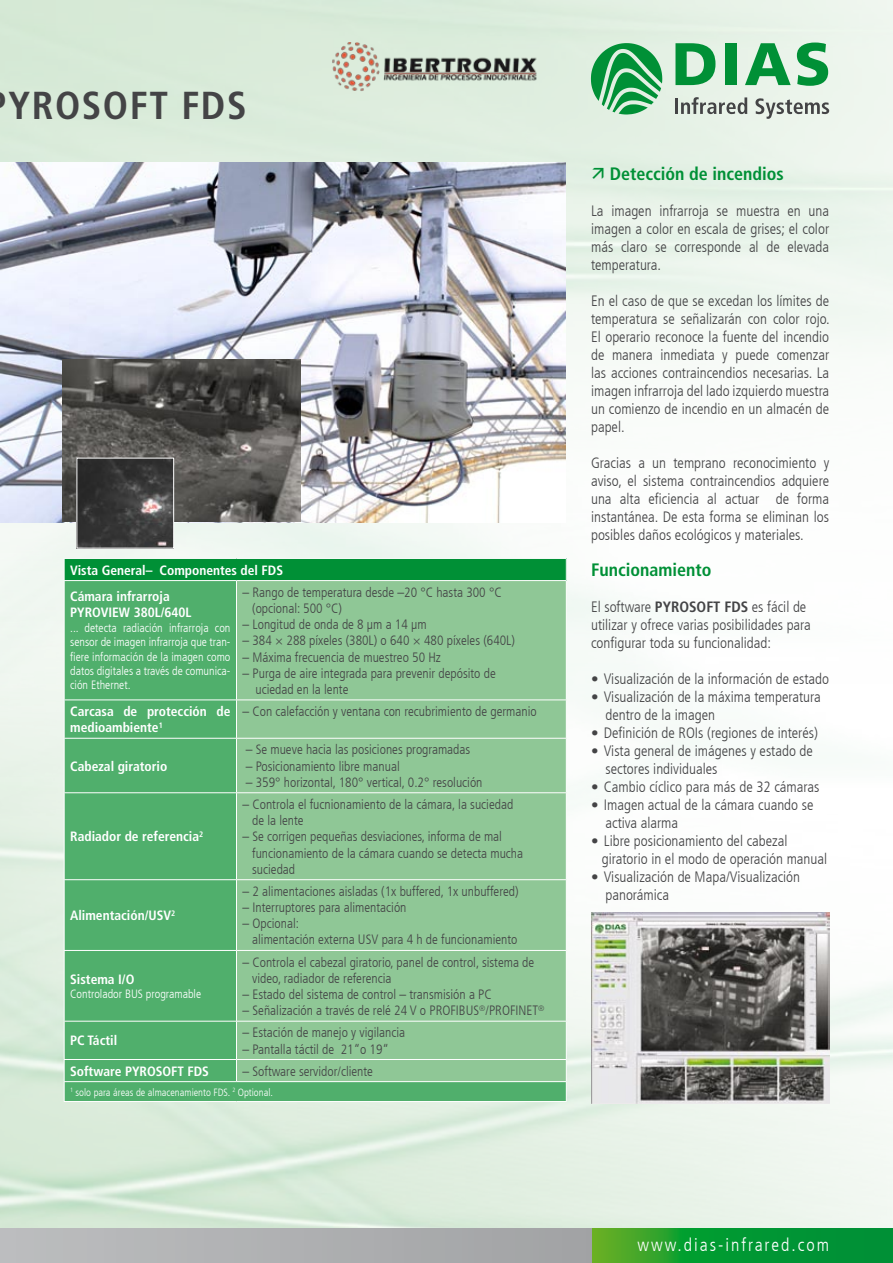
<style>
.page{position:relative;width:893px;height:1263px;background:#fff}
.page>*{position:absolute;margin:0;border:0;box-sizing:border-box;transform-origin:0 0}
.t1{font:700 condensed 39px "Frutiger LT Com";letter-spacing:.04em;color:#444446}
.t2{font:700 condensed 18px "Frutiger LT Com";color:#009036}
.t3{font:300 condensed 18px "Frutiger LT Com";letter-spacing:.11em;color:#fff}
.t4{font:300 condensed 15px/18px "Frutiger LT Com";color:#444446}
.t5{font:300 condensed 13.5px/16.2px "Frutiger LT Com";color:#444446}
.t6{font:700 condensed 13.5px/26.5px "Frutiger LT Com";color:#fff}
.t7{font:300 condensed 12px/14.4px "Frutiger LT Com";color:#fff;text-align:justify}
.t8{font:300 condensed 10.5px "Frutiger LT Com";color:#fff}
.s1{font-weight:700}
</style>
<div class="page">
<img style="left:0;top:954px;width:893px;height:275px">
<img style="left:0;top:0;width:893px;height:954px">
<svg style="left:591px;top:1229px;width:302px;height:34px;background:#149a31"></svg>
<div style="left:0;top:1229px;width:591px;height:34px;background:linear-gradient(to right,#bcbdbf,#a1a2a4)"></div>
<img style="left:0;top:162px;width:566px;height:360px">
<div style="left:64px;top:558px;width:502px;height:22px;background:#009036"></div>
<div style="left:65px;top:581px;width:501px;height:520px;background:#50af6c"></div>
<div style="left:237px;top:581px;width:329px;height:500px;background:#8fc796"></div>
<hr style="left:64px;top:581px;width:1px;height:118px;background:#fff">
<hr style="left:236px;top:581px;width:1px;height:118px;background:#fff">
<hr style="left:566px;top:581px;width:1px;height:118px;background:#fff">
<hr style="left:64px;top:699px;width:172px;height:1px;background:#fff">
<hr style="left:64px;top:700px;width:1px;height:38px;background:#fff">
<hr style="left:236px;top:699px;width:331px;height:1px;background:#fff">
<hr style="left:236px;top:700px;width:1px;height:38px;background:#fff">
<hr style="left:566px;top:700px;width:1px;height:38px;background:#fff">
<hr style="left:64px;top:738px;width:172px;height:1px;background:#fff">
<hr style="left:64px;top:739px;width:1px;height:53px;background:#fff">
<hr style="left:236px;top:738px;width:331px;height:1px;background:#fff">
<hr style="left:236px;top:739px;width:1px;height:53px;background:#fff">
<hr style="left:566px;top:739px;width:1px;height:53px;background:#fff">
<hr style="left:64px;top:792px;width:172px;height:1px;background:#fff">
<hr style="left:64px;top:793px;width:1px;height:86px;background:#fff">
<hr style="left:236px;top:792px;width:331px;height:1px;background:#fff">
<hr style="left:236px;top:793px;width:1px;height:86px;background:#fff">
<hr style="left:566px;top:793px;width:1px;height:86px;background:#fff">
<hr style="left:64px;top:879px;width:172px;height:1px;background:#fff">
<hr style="left:64px;top:880px;width:1px;height:70px;background:#fff">
<hr style="left:236px;top:879px;width:331px;height:1px;background:#fff">
<hr style="left:236px;top:880px;width:1px;height:70px;background:#fff">
<hr style="left:566px;top:880px;width:1px;height:70px;background:#fff">
<hr style="left:64px;top:950px;width:172px;height:1px;background:#fff">
<hr style="left:64px;top:951px;width:1px;height:70px;background:#fff">
<hr style="left:236px;top:950px;width:331px;height:1px;background:#fff">
<hr style="left:236px;top:951px;width:1px;height:70px;background:#fff">
<hr style="left:566px;top:951px;width:1px;height:70px;background:#fff">
<hr style="left:64px;top:1021px;width:172px;height:1px;background:#fff">
<hr style="left:64px;top:1021px;width:1px;height:38px;background:#fff">
<hr style="left:236px;top:1021px;width:331px;height:1px;background:#fff">
<hr style="left:236px;top:1021px;width:1px;height:38px;background:#fff">
<hr style="left:566px;top:1021px;width:1px;height:38px;background:#fff">
<hr style="left:64px;top:1059px;width:172px;height:1px;background:#fff">
<hr style="left:236px;top:1059px;width:331px;height:1px;background:#fff">
<svg style="left:236px;top:1060px;width:1px;height:21px"></svg>
<hr style="left:64px;top:1081px;width:172px;height:1px;background:#fff">
<svg style="left:64px;top:1060px;width:1px;height:41px"></svg>
<hr style="left:236px;top:1081px;width:331px;height:1px;background:#fff">
<svg style="left:566px;top:1060px;width:1px;height:41px"></svg>
<hr style="left:64px;top:1101px;width:172px;height:1px;background:#fff">
<hr style="left:236px;top:1101px;width:331px;height:1px;background:#fff">
<hr style="left:64px;top:558px;width:172px;height:1px;background:#fff">
<svg style="left:64px;top:559px;width:1px;height:21px"></svg>
<hr style="left:236px;top:558px;width:331px;height:1px;background:#fff">
<svg style="left:566px;top:559px;width:1px;height:21px"></svg>
<hr style="left:64px;top:580px;width:172px;height:1px;background:#fff">
<hr style="left:236px;top:580px;width:331px;height:1px;background:#fff">
<img style="left:591px;top:913px;width:238px;height:190px">
<svg style="left:591px;top:43px;width:71px;height:72px;background:#63ba82"></svg>
<hr style="left:675px;top:99px;width:3px;height:15px;background:#444446">
<svg style="left:681px;top:97px;width:66px;height:17px"></svg>
<svg style="left:755px;top:98px;width:74px;height:21px;background:#bac0ba"></svg>
<svg style="left:675px;top:43px;width:40px;height:42px;background:#4db070"></svg>
<div style="left:726px;top:43px;width:11px;height:42px;background:#009036"></div>
<svg style="left:745px;top:43px;width:46px;height:42px;background:#72c08d"></svg>
<svg style="left:797px;top:43px;width:31px;height:43px"></svg>
<img style="left:62px;top:359px;width:238px;height:162px">
<img style="left:79px;top:460px;width:93px;height:86px">
<img style="left:0;top:947px;width:1px;height:31px">
<img style="left:327px;top:43px;width:218px;height:50px">
<svg style="left:593px;top:168px;width:10px;height:11px"></svg>
<h1 class="t1" style="left:9px;top:83px;width:240px">YROSOFT FDS</h1>
<p class="t6" style="left:70px;top:557px;width:214px">Vista General– Componentes del FDS<br>Cámara infrarroja</p>
<p class="t6" style="left:70px;top:599px;width:123px">PYROVIEW 380L/640L</p>
<p class="t7" style="left:70px;top:621px;width:162px">... detecta radiación infrarroja con sensor de imagen infrarroja que tran&shy;fiere información de la imagen como datos digitales a través de comunica&shy;ción Ethernet.</p>
<p class="t5" style="left:252px;top:584px;width:251px;text-indent:-10px">– Rango de temperatura desde –20 °C hasta 300 °C (opcional: 500 °C)</p>
<p class="t5" style="left:242px;top:616px;width:186px">– Longitud de onda de 8 μm a 14 μm</p>
<p class="t5" style="left:242px;top:633px;width:274px">– 384 × 288 píxeles (380L) o 640 × 480 píxeles (640L)</p>
<p class="t5" style="left:242px;top:649px;width:200px">– Máxima frecuencia de muestreo 50 Hz</p>
<p class="t5" style="left:255px;top:665px;width:242px;text-indent:-13px">– Purga de aire integrada para prevenir depósito de uciedad en la lente</p>
<p class="t6" style="left:70px;top:703px;width:162px;line-height:16.2px">Carcasa de protección de medioambiente<sup>1</sup></p>
<p class="t5" style="left:242px;top:703px;width:296px">– Con calefacción y ventana con recubrimiento de germanio</p>
<p class="t6" style="left:70px;top:753px;width:99px">Cabezal giratorio</p>
<p class="t5" style="left:246px;top:742px;width:226px">– Se mueve hacia las posiciones programadas</p>
<p class="t5" style="left:246px;top:758px;width:156px">– Posicionamiento libre manual</p>
<p class="t5" style="left:246px;top:774px;width:238px">– 359° horizontal, 180° vertical, 0.2° resolución</p>
<p class="t6" style="left:70px;top:823px;width:135px">Radiador de referencia<sup>2</sup></p>
<p class="t6" style="left:70px;top:902px;width:107px">Alimentación/USV<sup>2</sup></p>
<p class="t6" style="left:70px;top:966px;width:66px">Sistema I/O</p>
<p class="t7" style="left:70px;top:987px;width:132px">Controlador BUS programable</p>
<p class="t6" style="left:70px;top:1027px;width:49px">PC Táctil</p>
<p class="t5" style="left:252px;top:796px;width:263px;text-indent:-10px">– Controla el fucnionamiento de la cámara, la suciedad de la lente</p>
<p class="t5" style="left:252px;top:829px;width:272px;text-indent:-10px">– Se corrigen pequeñas desviaciones, informa de mal funcionamiento de la cámara cuando se detecta mucha suciedad</p>
<p class="t5" style="left:242px;top:883px;width:278px">– 2 alimentaciones aisladas (1x buffered, 1x unbuffered)</p>
<p class="t5" style="left:242px;top:899px;width:166px">– Interruptores para alimentación</p>
<p class="t5" style="left:252px;top:916px;width:267px;text-indent:-10px">– Opcional:<br>alimentación externa USV para 4 h de funcionamiento</p>
<p class="t5" style="left:252px;top:954px;width:284px;text-indent:-10px">– Controla el cabezal giratorio, panel de control, sistema de video, radiador de referencia</p>
<p class="t5" style="left:242px;top:986px;width:251px">– Estado del sistema de control – transmisión a PC</p>
<p class="t5" style="left:242px;top:1002px;width:304px">– Señalización a través de relé 24 V o PROFIBUS<sup>®</sup>/PROFINET<sup>®</sup></p>
<p class="t5" style="left:242px;top:1025px;width:164px">– Estación de manejo y vigilancia</p>
<p class="t5" style="left:242px;top:1041px;width:148px">– Pantalla táctil de 21“o 19“</p>
<p class="t6" style="left:70px;top:1058px;width:140px">Software PYROSOFT FDS</p>
<p class="t5" style="left:242px;top:1063px;width:132px">– Software servidor/cliente</p>
<p class="t8" style="left:70px;top:1086px;width:204px"><sup>1</sup> solo para áreas de almacenamiento FDS. <sup>2</sup> Optional.</p>
<p class="t2" style="left:610px;top:163px;width:176px">Detección de incendios</p>
<p class="t4" style="left:591px;top:202px;width:240px;text-align:justify">La imagen infrarroja se muestra en una imagen a color en escala de grises; el color más claro se corresponde al de elevada temperatura.</p>
<p class="t4" style="left:591px;top:292px;width:240px;text-align:justify">En el caso de que se excedan los límites de temperatura se señalizarán con color rojo.<br>El operario reconoce la fuente del incendio de manera inmediata y puede comenzar las acciones contraincendios necesarias. La imagen infrarroja del lado izquierdo muestra un comienzo de incendio en un almacén de papel.</p>
<p class="t4" style="left:591px;top:454px;width:240px;text-align:justify">Gracias a un temprano reconocimiento y aviso, el sistema contraincendios adquiere una alta eficiencia al actuar de forma instantánea. De esta forma se eliminan los posibles daños ecológicos y materiales.</p>
<p class="t2" style="left:591px;top:559px;width:122px">Funcionamiento</p>
<p class="t4" style="left:591px;top:598px;width:221px">El software <span class="s1">PYROSOFT FDS</span> es fácil de utilizar y ofrece varias posibilidades para configurar toda su funcionalidad:</p>
<p class="t4" style="left:591px;top:670px;width:240px">• Visualización de la información de estado</p>
<p class="t4" style="left:605px;top:688px;width:217px;text-indent:-14px">• Visualización de la máxima temperatura dentro de la imagen</p>
<p class="t4" style="left:591px;top:724px;width:228px">• Definición de ROIs (regiones de interés)</p>
<p class="t4" style="left:605px;top:742px;width:209px;text-indent:-14px">• Vista general de imágenes y estado de sectores individuales</p>
<p class="t4" style="left:591px;top:778px;width:230px">• Cambio cíclico para más de 32 cámaras</p>
<p class="t4" style="left:605px;top:796px;width:210px;text-indent:-14px">• Imagen actual de la cámara cuando se activa alarma</p>
<p class="t4" style="left:602px;top:832px;width:227px;text-indent:-11px">• Libre posicionamiento del cabezal giratorio in el modo de operación manual</p>
<p class="t4" style="left:605px;top:868px;width:196px;text-indent:-14px">• Visualización de Mapa/Visualización panorámica</p>
<p class="t3" style="left:637px;top:1234px;width:193px">www.dias-infrared.com</p>
</div>
